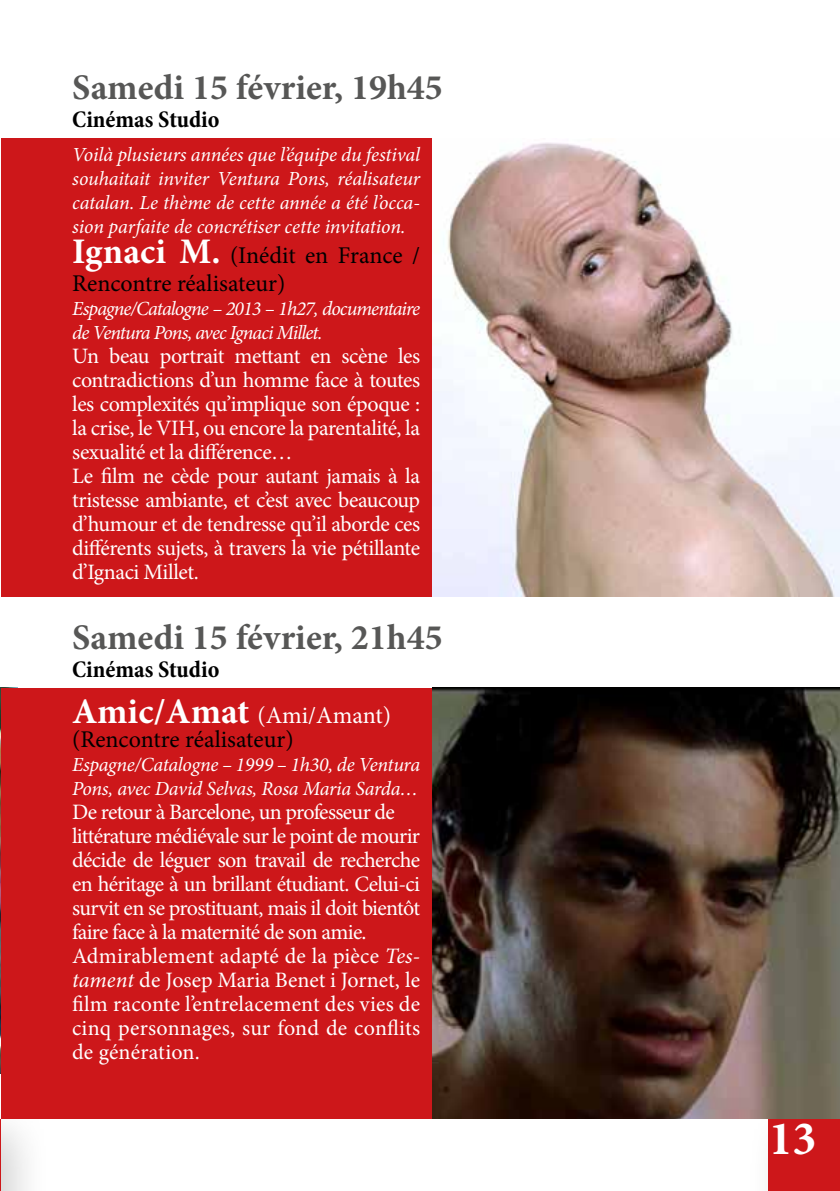
<style>
.page{position:relative;width:840px;height:1191px;background:#fff}
.page>*{position:absolute;margin:0;border:0;box-sizing:border-box;transform-origin:0 0}
.t1{font:700 48px "Minion Pro";color:#fff}
.t2{font:700 36px "Minion Pro";color:#575756}
.t3{font:24px/28px "Minion Pro";color:#000}
.t4{font:700 condensed 24px/45.2px "Minion Pro";color:#000}
.t5{font:22px/24px "Minion Pro";letter-spacing:-.025em;color:#fff}
.t6{font:italic 20px/24px "Minion Pro";letter-spacing:-.02em;color:#fff;text-align:justify}
.t7{font:italic 20px/24px "Minion Pro";letter-spacing:-.045em;color:#fff}
.s1{font-weight:700;font-size:36px;color:#fff}
.s2{font-stretch:normal;font-size:36px;color:#fff}
.s3{font-weight:400;font-stretch:normal;color:#fff}
.s4{font-style:italic}
</style>
<div class="page">
<div style="left:0;top:1095px;width:52px;height:96px;background:#000;opacity:.18"></div>
<hr style="left:0;top:1119px;width:1px;height:72px;background:#cd171a">
<div style="left:768px;top:1119px;width:71px;height:72px;background:#cd171a"></div>
<img style="left:0;top:688px;width:2px;height:385px">
<div style="left:2px;top:138px;width:837px;height:459px;background:#cd171a"></div>
<div style="left:2px;top:688px;width:837px;height:430px;background:#cd171a"></div>
<img style="left:432px;top:688px;width:407px;height:430px">
<img style="left:432px;top:138px;width:407px;height:459px">
<h2 class="t2" style="left:72px;top:62px;width:372px">Samedi 15 février, 19h45</h2>
<p class="t4" style="left:72px;top:97px;width:149px">Cinémas Studio</p>
<p class="t6" style="left:72px;top:142px;width:349px">Voilà plusieurs années que l’équipe du festival souhaitait inviter Ventura Pons, réalisateur catalan. Le thème de cette année a été l’occa&shy;sion parfaite de concrétiser cette invitation.</p>
<p class="t3" style="left:72px;top:241px;width:349px"><span class="s1">Ignaci M.</span> (Inédit en France /<br>Rencontre réalisateur)</p>
<p class="t7" style="left:72px;top:296px;width:349px">Espagne/Catalogne – 2013 – 1h27, documentaire de Ventura Pons, avec Ignaci Millet.</p>
<p class="t5" style="left:72px;top:344px;width:349px">Un beau portrait mettant en scène les contradictions d’un homme face à toutes les complexités qu’implique son époque : la crise, le VIH, ou encore la parentalité, la sexualité et la différence…<br>Le film ne cède pour autant jamais à la tristesse ambiante, et c’est avec beaucoup d’humour et de tendresse qu’il aborde ces différents sujets, à travers la vie pétillante d’Ignaci Millet.</p>
<h2 class="t2" style="left:72px;top:611px;width:372px">Samedi 15 février, 21h45</h2>
<p class="t4" style="left:72px;top:647px;width:320px">Cinémas Studio<br><span class="s2">Amic/Amat</span> <span class="s3">(Ami/Amant)</span></p>
<p class="t3" style="left:72px;top:725px;width:223px">(Rencontre réalisateur)</p>
<p class="t6" style="left:72px;top:752px;width:349px">Espagne/Catalogne – 1999 – 1h30, de Ventura<br>Pons, avec David Selvas, Rosa Maria Sarda…</p>
<p class="t5" style="left:72px;top:799px;width:349px">De retour à Barcelone, un professeur de littérature médiévale sur le point de mourir décide de léguer son travail de recherche en héritage à un brillant étudiant. Celui-ci survit en se prostituant, mais il doit bientôt faire face à la maternité de son amie.<br>Admirablement adapté de la pièce <span class="s4">Tes&shy;tament</span> de Josep Maria Benet i Jornet, le film raconte l’entrelacement des vies de cinq personnages, sur fond de conflits de génération.</p>
<h1 class="t1" style="left:768px;top:1104px;width:49px">13</h1>
</div>
